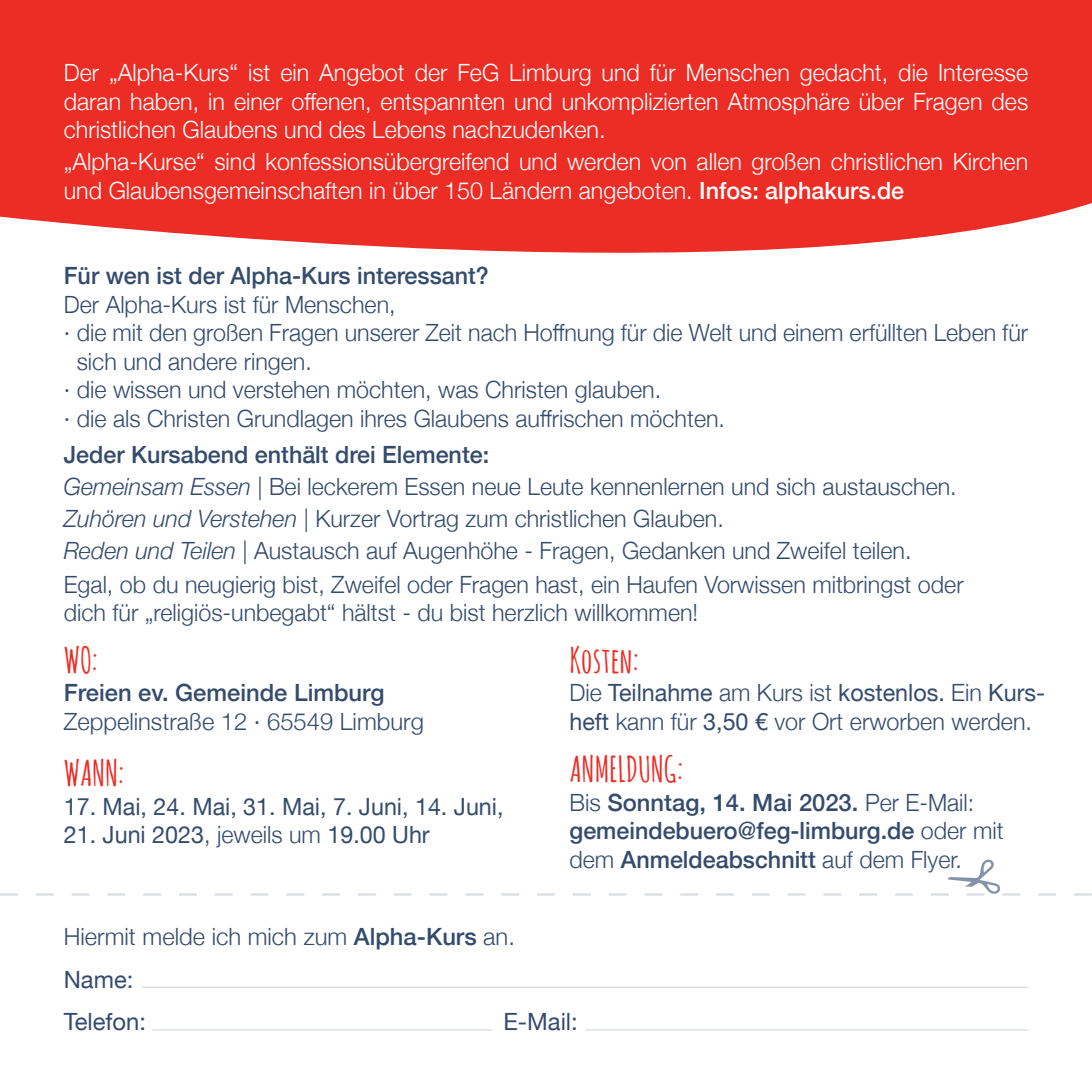
<style>
.page{position:relative;width:1092px;height:1092px;background:#fff}
.page>*{position:absolute;margin:0;border:0;box-sizing:border-box;transform-origin:0 0}
.t1{font:700 35px "Amatic SC";color:#ec2d25}
.t2{font:300 23.75px/32.5px "Helvetica Neue";color:#334b6d}
.t3{font:300 23.75px/28.5px "Helvetica Neue";color:#fff;text-align:justify}
.t4{font:500 23.75px/28.5px "Helvetica Neue";color:#334b6d}
.t5{font:23.75px "Helvetica Neue";color:#334b6d}
.s1{font-weight:500}
.s2{font-style:italic}
.s3{font-weight:300}
.s4{font-weight:400}
</style>
<div class="page">
<div style="left:0;top:0;width:1091px;height:253px;background:#ec2d25"></div>
<hr style="left:142px;top:986px;width:886px;height:1px;background:#334b6d">
<hr style="left:152px;top:1029px;width:876px;height:1px;background:#334b6d">
<div style="left:493px;top:1019px;width:92px;height:37px;background:#fff"></div>
<svg style="left:0;top:893px;width:1091px;height:2px"></svg>
<p class="t3" style="left:64px;top:57px;width:965px">Der „Alpha-Kurs“ ist ein Angebot der FeG Limburg und für Menschen gedacht, die Interesse daran haben, in einer offenen, entspannten und unkomplizierten Atmosphäre über Fragen des christlichen Glaubens und des Lebens nachzudenken.</p>
<p class="t3" style="left:64px;top:146px;width:965px">„Alpha-Kurse“ sind konfessionsübergreifend und werden von allen großen christlichen Kirchen und Glaubensgemeinschaften in über 150 Ländern angeboten. <span class="s1">Infos: alphakurs.de</span></p>
<p class="t4" style="left:64px;top:260px;width:426px">Für wen ist der Alpha-Kurs interessant?</p>
<p class="t2" style="left:64px;top:286px;width:333px">Der Alpha-Kurs ist für Menschen,</p>
<p class="t2" style="left:64px;top:315px;width:965px">· die mit den großen Fragen unserer Zeit nach Hoffnung für die Welt und einem erfüllten Leben für</p>
<p class="t2" style="left:77px;top:343px;width:236px">sich und andere ringen.</p>
<p class="t2" style="left:64px;top:372px;width:599px">· die wissen und verstehen möchten, was Christen glauben.</p>
<p class="t2" style="left:64px;top:400px;width:662px">· die als Christen Grundlagen ihres Glaubens auffrischen möchten.</p>
<p class="t2" style="left:64px;top:436px;width:901px"><span class="s1">Jeder Kursabend enthält drei Elemente:<br></span><span class="s2">Gemeinsam Essen</span> | Bei leckerem Essen neue Leute kennenlernen und sich austauschen.<br><span class="s2">Zuhören und Verstehen</span> | Kurzer Vortrag zum christlichen Glauben.<br><span class="s2">Reden und Teilen</span> | Austausch auf Augenhöhe - Fragen, Gedanken und Zweifel teilen.<br>Egal, ob du neugierig bist, Zweifel oder Fragen hast, ein Haufen Vorwissen mitbringst oder</p>
<p class="t2" style="left:64px;top:594px;width:636px">dich für „religiös-unbegabt“ hältst - du bist herzlich willkommen!</p>
<h1 class="t1" style="left:64px;top:634px;width:36px">WO:</h1>
<p class="t4" style="left:64px;top:676px;width:322px">Freien ev. Gemeinde Limburg</p>
<p class="t2" style="left:64px;top:703px;width:361px">Zeppelinstraße 12 · 65549 Limburg</p>
<h1 class="t1" style="left:64px;top:748px;width:62px">WANN:</h1>
<p class="t5" style="left:64px;top:788px;width:441px">17. Mai, 24. Mai, 31. Mai, 7. Juni, 14. Juni,</p>
<p class="t5" style="left:64px;top:817px;width:367px">21. Juni 2023<span class="s3">, jeweils um</span> 19.00 Uhr</p>
<h1 class="t1" style="left:569px;top:634px;width:71px">Kosten:</h1>
<p class="t2" style="left:569px;top:676px;width:477px;line-height:28.5px">Die <span class="s4">Teilnahme</span> am Kurs ist <span class="s4">kostenlos.</span> Ein <span class="s4">Kurs&shy;heft</span> kann für <span class="s4">3,50 €</span> vor Ort erworben werden.</p>
<h1 class="t1" style="left:569px;top:744px;width:115px">ANMELDUNG:</h1>
<p class="t4" style="left:569px;top:786px;width:435px"><span class="s3">Bis</span> Sonntag, 14. Mai 2023. <span class="s3">Per E-Mail: </span>gemeindebuero@feg-limburg.de <span class="s3">oder mit dem</span> Anmeldeabschnitt <span class="s3">auf dem Flyer.</span></p>
<p class="t2" style="left:64px;top:913px;width:452px;line-height:42.8px">Hiermit melde ich mich zum <span class="s1">Alpha-Kurs</span> an.<br><span class="s4">Name:<br>Telefon:</span></p>
<p class="t5" style="left:503px;top:1004px;width:76px">E-Mail:</p>
</div>
